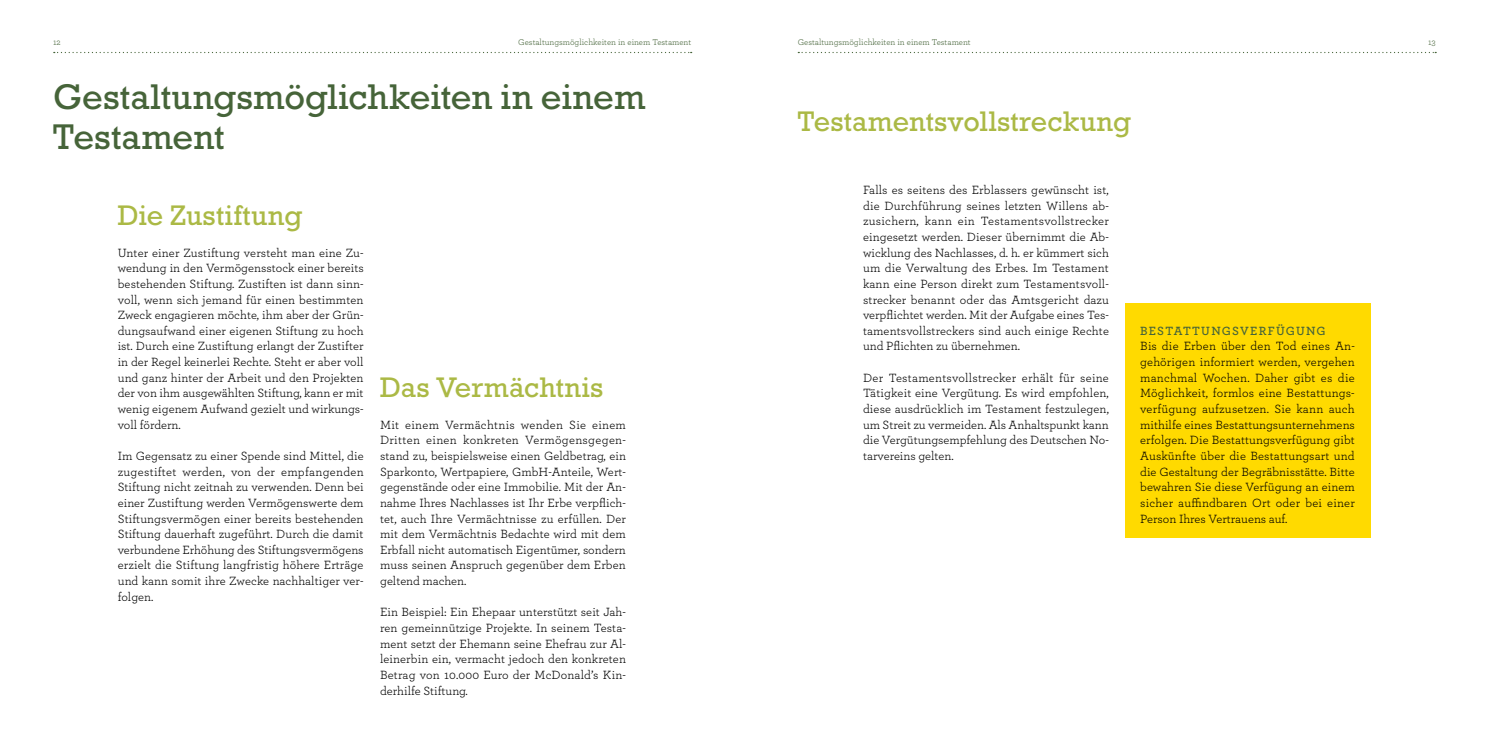
<style>
.page{position:relative;width:1489px;height:745px;background:#fff}
.page>*{position:absolute;margin:0;border:0;box-sizing:border-box;transform-origin:0 0}
.t1{font:36.25px/39.4px "Rockwell Std";color:#466439}
.t2{font:28.75px "Rockwell Std";letter-spacing:.005em;color:#abb945}
.t3{font:12.5px/15.6px "Archer";color:#000;text-align:justify}
.t4{font:600 12.5px "Archer";letter-spacing:.095em;color:#466439}
.t5{font:8.75px "Archer";color:#466439}
</style>
<div class="page">
<svg style="left:54px;top:52px;width:637px;height:1px"></svg>
<svg style="left:798px;top:52px;width:637px;height:1px"></svg>
<div style="left:1124px;top:303px;width:246px;height:235px;background:#ffda00"></div>
<p class="t5" style="left:53px;top:36px;width:9px">12</p>
<p class="t5" style="left:518px;top:36px;width:174px">Gestaltungsmöglichkeiten in einem Testament</p>
<p class="t5" style="left:797px;top:36px;width:174px">Gestaltungsmöglichkeiten in einem Testament</p>
<p class="t5" style="left:1427px;top:36px;width:9px">13</p>
<h1 class="t1" style="left:53px;top:77px;width:594px">Gestaltungsmöglichkeiten in einem<br>Testament</h1>
<h2 class="t2" style="left:118px;top:199px;width:186px">Die Zustiftung</h2>
<p class="t3" style="left:118px;top:244px;width:247px">Unter einer Zustiftung versteht man eine Zu&shy;wendung in den Vermögensstock einer bereits bestehenden Stiftung. Zustiften ist dann sinn&shy;voll, wenn sich jemand für einen bestimmten Zweck engagieren möchte, ihm aber der Grün&shy;dungsaufwand einer eigenen Stiftung zu hoch ist. Durch eine Zustiftung erlangt der Zustifter in der Regel keinerlei Rechte. Steht er aber voll und ganz hinter der Arbeit und den Projekten der von ihm ausgewählten Stiftung, kann er mit wenig eigenem Aufwand gezielt und wirkungs&shy;voll fördern.</p>
<p class="t3" style="left:118px;top:447px;width:247px">Im Gegensatz zu einer Spende sind Mittel, die zugestiftet werden, von der empfangenden Stiftung nicht zeitnah zu verwenden. Denn bei einer Zustiftung werden Vermögenswerte dem Stiftungsvermögen einer bereits bestehenden Stiftung dauerhaft zugeführt. Durch die damit verbundene Erhöhung des Stiftungsvermögens erzielt die Stiftung langfristig höhere Erträge und kann somit ihre Zwecke nachhaltiger ver&shy;folgen.</p>
<h2 class="t2" style="left:380px;top:371px;width:225px">Das Vermächtnis</h2>
<p class="t3" style="left:380px;top:416px;width:247px">Mit einem Vermächtnis wenden Sie einem Dritten einen konkreten Vermögensgegen&shy;stand zu, beispielsweise einen Geldbetrag, ein Sparkonto, Wertpapiere, GmbH-Anteile, Wert&shy;gegenstände oder eine Immobilie. Mit der An&shy;nahme Ihres Nachlasses ist Ihr Erbe verpflich&shy;tet, auch Ihre Vermächtnisse zu erfüllen. Der mit dem Vermächtnis Bedachte wird mit dem Erbfall nicht automatisch Eigentümer, sondern muss seinen Anspruch gegenüber dem Erben geltend machen.</p>
<p class="t3" style="left:380px;top:603px;width:247px">Ein Beispiel: Ein Ehepaar unterstützt seit Jah&shy;ren gemeinnützige Projekte. In seinem Testa&shy;ment setzt der Ehemann seine Ehefrau zur Al&shy;leinerbin ein, vermacht jedoch den konkreten Betrag von 10.000 Euro der McDonald’s Kin&shy;derhilfe Stiftung.</p>
<h2 class="t2" style="left:797px;top:105px;width:335px">Testamentsvollstreckung</h2>
<p class="t3" style="left:863px;top:181px;width:247px">Falls es seitens des Erblassers gewünscht ist, die Durchführung seines letzten Willens ab&shy;zusichern, kann ein Testamentsvollstrecker eingesetzt werden. Dieser übernimmt die Ab&shy;wicklung des Nachlasses, d. h. er kümmert sich um die Verwaltung des Erbes. Im Testament kann eine Person direkt zum Testamentsvoll&shy;strecker benannt oder das Amtsgericht dazu verpflichtet werden. Mit der Aufgabe eines Tes&shy;tamentsvollstreckers sind auch einige Rechte und Pflichten zu übernehmen.</p>
<p class="t3" style="left:863px;top:369px;width:247px">Der Testamentsvollstrecker erhält für seine Tätigkeit eine Vergütung. Es wird empfohlen, diese ausdrücklich im Testament festzulegen, um Streit zu vermeiden. Als Anhaltspunkt kann die Vergütungsempfehlung des Deutschen No&shy;tarvereins gelten.</p>
<p class="t4" style="left:1140px;top:321px;width:187px">BESTATTUNGSVERFÜGUNG</p>
<p class="t3" style="left:1140px;top:337px;width:216px">Bis die Erben über den Tod eines An&shy;gehörigen informiert werden, vergehen manchmal Wochen. Daher gibt es die Möglichkeit, formlos eine Bestattungs&shy;verfügung aufzusetzen. Sie kann auch mithilfe eines Bestattungsunternehmens erfolgen. Die Bestattungsverfügung gibt Auskünfte über die Bestattungsart und die Gestaltung der Begräbnisstätte. Bitte bewahren Sie diese Verfügung an einem sicher auffindbaren Ort oder bei einer Person Ihres Vertrauens auf.</p>
</div>
